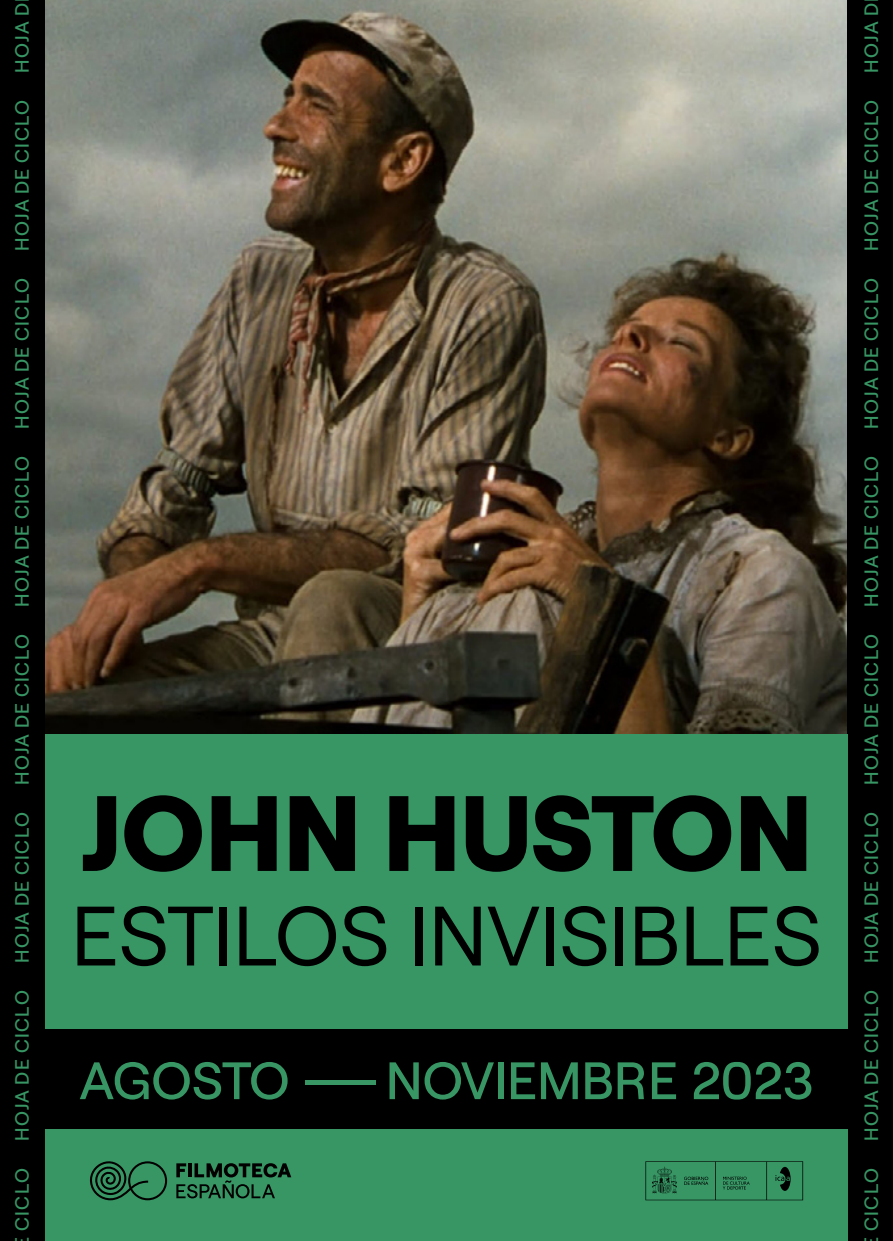
<style>
.page{position:relative;width:893px;height:1241px;background:#fff}
.page>*{position:absolute;margin:0;border:0;box-sizing:border-box;transform-origin:0 0}
.t1{font:800 106.75px "Roobert";color:#000}
.t2{font:84px "Roobert";color:#000}
.t3{font:500 52.5px "Roobert";color:#379664}
.t4{font:500 19.25px "Roobert";letter-spacing:.08em;color:#379664}
</style>
<div class="page">
<img style="left:45px;top:0;width:803px;height:734px">
<div style="left:848px;top:0;width:45px;height:1240px;background:#000"></div>
<div style="left:45px;top:734px;width:803px;height:362px;background:#379664"></div>
<div style="left:45px;top:1114px;width:803px;height:126px;background:#379664"></div>
<svg style="left:176px;top:1163px;width:115px;height:35px"></svg>
<svg style="left:90px;top:1161px;width:77px;height:38px"></svg>
<svg style="left:645px;top:1161px;width:158px;height:38px"></svg>
<div style="left:0;top:0;width:45px;height:1240px;background:#000"></div>
<div style="left:45px;top:1029px;width:803px;height:99px;background:#000"></div>
<p class="t4" style="left:8px;top:73px;width:71px;rotate:-90deg">HOJA D</p>
<p class="t4" style="left:8px;top:250px;width:152px;rotate:-90deg">HOJA DE CICLO</p>
<p class="t4" style="left:8px;top:428px;width:152px;rotate:-90deg">HOJA DE CICLO</p>
<p class="t4" style="left:8px;top:606px;width:152px;rotate:-90deg">HOJA DE CICLO</p>
<p class="t4" style="left:8px;top:784px;width:152px;rotate:-90deg">HOJA DE CICLO</p>
<p class="t4" style="left:8px;top:962px;width:152px;rotate:-90deg">HOJA DE CICLO</p>
<p class="t4" style="left:8px;top:1140px;width:152px;rotate:-90deg">HOJA DE CICLO</p>
<p class="t4" style="left:8px;top:1231px;width:65px;rotate:-90deg">CICLO</p>
<h1 class="t1" style="left:80px;top:749px;width:734px">JOHN HUSTON</h1>
<h2 class="t2" style="left:71px;top:872px;width:752px">ESTILOS INVISIBLES</h2>
<h3 class="t3" style="left:79px;top:1040px;width:736px">AGOSTO ---- NOVIEMBRE 2023</h3>
<p class="t4" style="left:857px;top:73px;width:71px;rotate:-90deg">HOJA D</p>
<p class="t4" style="left:857px;top:250px;width:152px;rotate:-90deg">HOJA DE CICLO</p>
<p class="t4" style="left:857px;top:428px;width:152px;rotate:-90deg">HOJA DE CICLO</p>
<p class="t4" style="left:857px;top:606px;width:152px;rotate:-90deg">HOJA DE CICLO</p>
<p class="t4" style="left:857px;top:784px;width:152px;rotate:-90deg">HOJA DE CICLO</p>
<p class="t4" style="left:857px;top:962px;width:152px;rotate:-90deg">HOJA DE CICLO</p>
<p class="t4" style="left:857px;top:1140px;width:152px;rotate:-90deg">HOJA DE CICLO</p>
<p class="t4" style="left:857px;top:1231px;width:65px;rotate:-90deg">CICLO</p>
</div>
